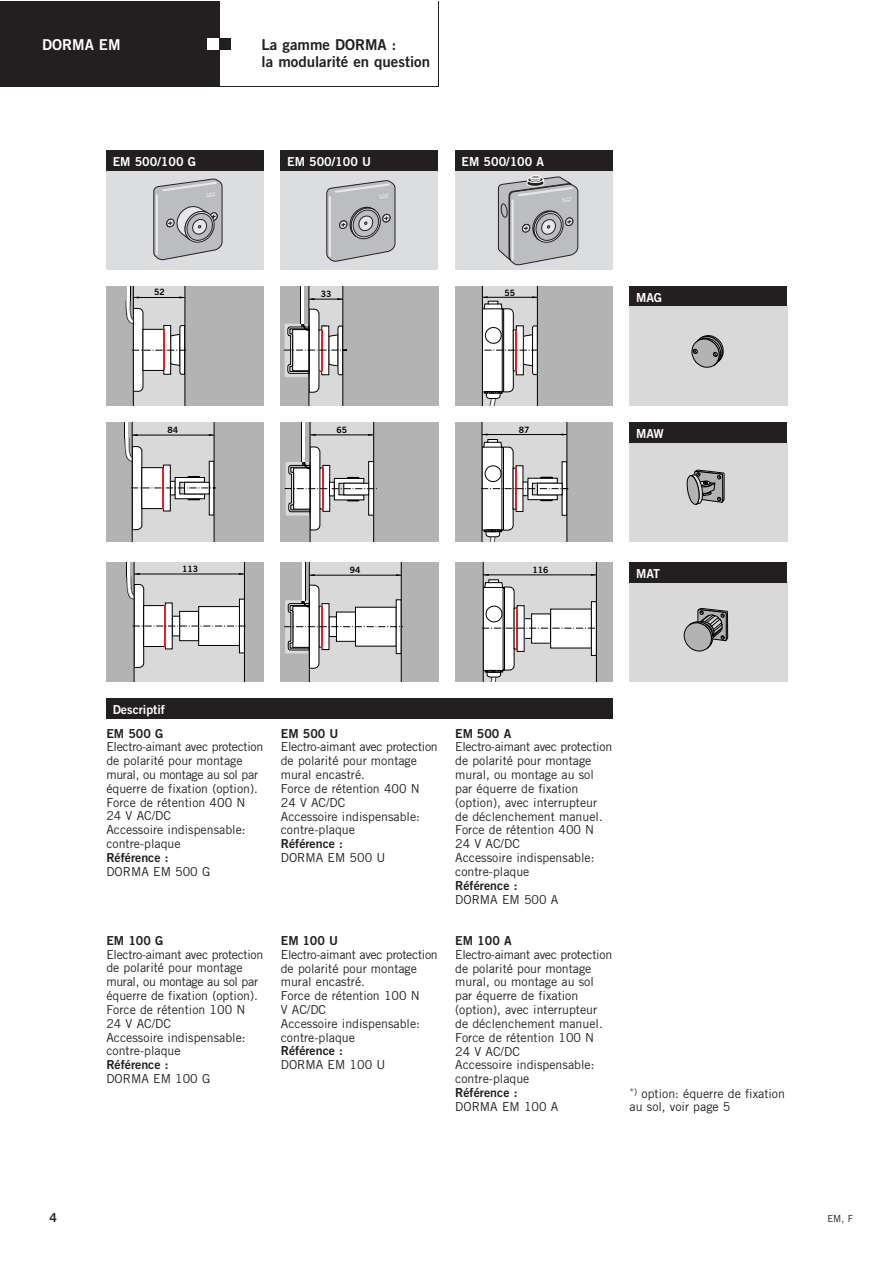
<style>
.page{position:relative;width:893px;height:1263px;background:#fff}
.page>*{position:absolute;margin:0;border:0;box-sizing:border-box;transform-origin:0 0}
.t1{font:15px/16.5px "Trade Gothic Bold Two";color:#231f20}
.t2{font:15px "Trade Gothic Bold Two";color:#fff}
.t3{font:12.3px/13.8px "Trade Gothic";color:#231f20}
.t4{font:12.3px "Trade Gothic Bold Two";color:#231f20}
.t5{font:12.3px "Trade Gothic Bold Two";color:#fff}
.t6{font:9.75px "Trade Gothic";color:#231f20}
.t7{font:8.7px "Trade Gothic Bold Two";color:#000}
</style>
<div class="page">
<div style="left:106px;top:150px;width:158px;height:119px;background:#dcddde"></div>
<svg style="left:153px;top:178px;width:70px;height:82px"></svg>
<div style="left:281px;top:150px;width:157px;height:119px;background:#dcddde"></div>
<svg style="left:326px;top:180px;width:70px;height:82px"></svg>
<div style="left:455px;top:150px;width:157px;height:119px;background:#dcddde"></div>
<div style="left:530px;top:175px;width:10px;height:4px;background:#f8f8f8;border:1px solid #fff;border-radius:50%"></div>
<svg style="left:497px;top:176px;width:82px;height:89px"></svg>
<div style="left:0;top:2px;width:219px;height:85px;background:#231f20"></div>
<div style="left:219px;top:38px;width:12px;height:12px;background:#231f20"></div>
<div style="left:207px;top:38px;width:12px;height:12px;background:#fff"></div>
<div style="left:106px;top:286px;width:91px;height:119px;background:#d9d9d9"></div>
<div style="left:106px;top:286px;width:27px;height:119px;background:#b3b3b3"></div>
<div style="left:185px;top:286px;width:79px;height:119px;background:#b3b3b3"></div>
<svg style="left:126px;top:286px;width:60px;height:106px"></svg>
<hr style="left:133px;top:286px;width:1px;height:119px;background:#000">
<hr style="left:184px;top:286px;width:1px;height:119px;background:#000">
<div style="left:343px;top:286px;width:95px;height:119px;background:#b3b3b3"></div>
<svg style="left:281px;top:286px;width:66px;height:119px"></svg>
<div style="left:300px;top:286px;width:5px;height:38px;background:#000"></div>
<svg style="left:301px;top:286px;width:4px;height:38px"></svg>
<hr style="left:302px;top:286px;width:2px;height:38px;background:#fff">
<hr style="left:342px;top:286px;width:1px;height:119px;background:#000">
<hr style="left:308px;top:286px;width:1px;height:119px;background:#000">
<div style="left:455px;top:286px;width:91px;height:119px;background:#d9d9d9"></div>
<div style="left:455px;top:286px;width:27px;height:119px;background:#b3b3b3"></div>
<div style="left:537px;top:286px;width:75px;height:119px;background:#b3b3b3"></div>
<svg style="left:481px;top:296px;width:56px;height:109px"></svg>
<hr style="left:537px;top:286px;width:1px;height:119px;background:#000">
<hr style="left:482px;top:286px;width:1px;height:119px;background:#000">
<div style="left:106px;top:422px;width:124px;height:120px;background:#d9d9d9"></div>
<div style="left:106px;top:422px;width:26px;height:120px;background:#b3b3b3"></div>
<div style="left:214px;top:422px;width:50px;height:120px;background:#b3b3b3"></div>
<svg style="left:125px;top:422px;width:89px;height:109px"></svg>
<hr style="left:132px;top:422px;width:1px;height:120px;background:#000">
<hr style="left:214px;top:422px;width:1px;height:120px;background:#000">
<div style="left:373px;top:422px;width:65px;height:120px;background:#b3b3b3"></div>
<svg style="left:281px;top:422px;width:96px;height:120px"></svg>
<svg style="left:301px;top:422px;width:5px;height:40px"></svg>
<hr style="left:302px;top:422px;width:3px;height:40px;background:#fff">
<hr style="left:373px;top:422px;width:1px;height:120px;background:#000">
<hr style="left:310px;top:422px;width:1px;height:120px;background:#000">
<div style="left:455px;top:422px;width:124px;height:120px;background:#d9d9d9"></div>
<div style="left:455px;top:422px;width:27px;height:120px;background:#b3b3b3"></div>
<div style="left:567px;top:422px;width:45px;height:120px;background:#b3b3b3"></div>
<svg style="left:482px;top:434px;width:86px;height:108px"></svg>
<hr style="left:566px;top:422px;width:1px;height:120px;background:#000">
<hr style="left:481px;top:422px;width:1px;height:120px;background:#000">
<div style="left:106px;top:563px;width:150px;height:119px;background:#d9d9d9"></div>
<div style="left:106px;top:563px;width:28px;height:119px;background:#b3b3b3"></div>
<div style="left:244px;top:563px;width:20px;height:119px;background:#b3b3b3"></div>
<svg style="left:126px;top:563px;width:120px;height:105px"></svg>
<hr style="left:134px;top:563px;width:1px;height:119px;background:#000">
<hr style="left:244px;top:563px;width:1px;height:119px;background:#000">
<div style="left:401px;top:563px;width:37px;height:119px;background:#b3b3b3"></div>
<svg style="left:281px;top:563px;width:122px;height:119px"></svg>
<svg style="left:301px;top:563px;width:4px;height:37px"></svg>
<hr style="left:302px;top:563px;width:2px;height:37px;background:#fff">
<hr style="left:401px;top:563px;width:1px;height:119px;background:#000">
<hr style="left:309px;top:563px;width:1px;height:119px;background:#000">
<div style="left:455px;top:563px;width:150px;height:119px;background:#d9d9d9"></div>
<div style="left:455px;top:563px;width:28px;height:119px;background:#b3b3b3"></div>
<div style="left:596px;top:563px;width:16px;height:119px;background:#b3b3b3"></div>
<svg style="left:482px;top:574px;width:114px;height:108px"></svg>
<hr style="left:596px;top:563px;width:1px;height:119px;background:#000">
<hr style="left:483px;top:563px;width:1px;height:119px;background:#000">
<div style="left:629px;top:286px;width:158px;height:21px;background:#231f20"></div>
<div style="left:629px;top:307px;width:158px;height:98px;background:#d9d9d9"></div>
<svg style="left:691px;top:335px;width:32px;height:33px"></svg>
<div style="left:629px;top:443px;width:158px;height:99px;background:#d9d9d9"></div>
<svg style="left:686px;top:469px;width:39px;height:36px"></svg>
<div style="left:629px;top:583px;width:158px;height:99px;background:#d9d9d9"></div>
<svg style="left:683px;top:607px;width:46px;height:45px"></svg>
<div style="left:629px;top:422px;width:158px;height:21px;background:#231f20"></div>
<div style="left:629px;top:563px;width:158px;height:20px;background:#231f20"></div>
<div style="left:106px;top:150px;width:158px;height:21px;background:#231f20"></div>
<div style="left:281px;top:150px;width:157px;height:21px;background:#231f20"></div>
<div style="left:455px;top:150px;width:157px;height:21px;background:#231f20"></div>
<div style="left:106px;top:699px;width:506px;height:20px;background:#231f20"></div>
<p class="t2" style="left:42px;top:39px;width:80px">DORMA EM</p>
<p class="t1" style="left:261px;top:38px;width:170px">La gamme DORMA :<br>la modularité en question</p>
<p class="t5" style="left:113px;top:157px;width:85px">EM 500/100 G</p>
<p class="t5" style="left:287px;top:157px;width:85px">EM 500/100 U</p>
<p class="t5" style="left:461px;top:157px;width:84px">EM 500/100 A</p>
<p class="t7" style="left:154px;top:289px;width:12px">52</p>
<p class="t7" style="left:321px;top:291px;width:12px">33</p>
<p class="t7" style="left:504px;top:290px;width:12px">55</p>
<p class="t7" style="left:167px;top:427px;width:12px">84</p>
<p class="t7" style="left:336px;top:426px;width:12px">65</p>
<p class="t7" style="left:519px;top:427px;width:12px">87</p>
<p class="t5" style="left:636px;top:293px;width:28px">MAG</p>
<p class="t5" style="left:636px;top:429px;width:29px">MAW</p>
<p class="t7" style="left:182px;top:566px;width:18px">113</p>
<p class="t7" style="left:350px;top:567px;width:12px">94</p>
<p class="t7" style="left:532px;top:567px;width:18px">116</p>
<p class="t5" style="left:636px;top:569px;width:26px">MAT</p>
<p class="t4" style="left:49px;top:1213px;width:9px">4</p>
<p class="t5" style="left:113px;top:705px;width:54px">Descriptif</p>
<p class="t4" style="left:106px;top:729px;width:59px">EM 500 G</p>
<p class="t3" style="left:106px;top:741px;width:158px">Electro-aimant avec protection de polarité pour montage mural, ou montage au sol par équerre de fixation (option).<br>Force de rétention 400 N<br>24 V AC/DC<br>Accessoire indispensable: contre-plaque</p>
<p class="t4" style="left:106px;top:853px;width:64px">Référence :</p>
<p class="t3" style="left:106px;top:866px;width:105px">DORMA EM 500 G</p>
<p class="t4" style="left:281px;top:729px;width:59px">EM 500 U</p>
<p class="t3" style="left:281px;top:741px;width:158px">Electro-aimant avec protection de polarité pour montage mural encastré.<br>Force de rétention 400 N<br>24 V AC/DC<br>Accessoire indispensable: contre-plaque</p>
<p class="t4" style="left:281px;top:839px;width:64px">Référence :</p>
<p class="t3" style="left:281px;top:852px;width:106px">DORMA EM 500 U</p>
<p class="t4" style="left:106px;top:936px;width:59px">EM 100 G</p>
<p class="t3" style="left:106px;top:948px;width:158px">Electro-aimant avec protection de polarité pour montage mural, ou montage au sol par équerre de fixation (option).<br>Force de rétention 100 N<br>24 V AC/DC<br>Accessoire indispensable: contre-plaque</p>
<p class="t4" style="left:106px;top:1060px;width:64px">Référence :</p>
<p class="t3" style="left:106px;top:1073px;width:105px">DORMA EM 100 G</p>
<p class="t4" style="left:281px;top:936px;width:59px">EM 100 U</p>
<p class="t3" style="left:281px;top:949px;width:158px">Electro-aimant avec protection de polarité pour montage mural encastré.<br>Force de rétention 100 N<br>V AC/DC<br>Accessoire indispensable: contre-plaque</p>
<p class="t4" style="left:281px;top:1047px;width:64px">Référence :</p>
<p class="t3" style="left:281px;top:1059px;width:106px">DORMA EM 100 U</p>
<p class="t4" style="left:455px;top:729px;width:58px">EM 500 A</p>
<p class="t3" style="left:455px;top:741px;width:158px">Electro-aimant avec protection de polarité pour montage mural, ou montage au sol par équerre de fixation (option), avec interrupteur de déclenchement manuel.<br>Force de rétention 400 N<br>24 V AC/DC<br>Accessoire indispensable: contre-plaque</p>
<p class="t4" style="left:455px;top:881px;width:64px">Référence :</p>
<p class="t3" style="left:455px;top:893px;width:105px">DORMA EM 500 A</p>
<p class="t4" style="left:455px;top:936px;width:58px">EM 100 A</p>
<p class="t3" style="left:455px;top:949px;width:158px">Electro-aimant avec protection de polarité pour montage mural, ou montage au sol par équerre de fixation (option), avec interrupteur de déclenchement manuel.<br>Force de rétention 100 N<br>24 V AC/DC<br>Accessoire indispensable: contre-plaque</p>
<p class="t4" style="left:455px;top:1088px;width:64px">Référence :</p>
<p class="t3" style="left:455px;top:1101px;width:105px">DORMA EM 100 A</p>
<p class="t3" style="left:629px;top:1088px;width:157px"><sup>*)</sup> option: équerre de fixation au sol, voir page 5</p>
<p class="t6" style="left:827px;top:1215px;width:27px">EM, F</p>
</div>
